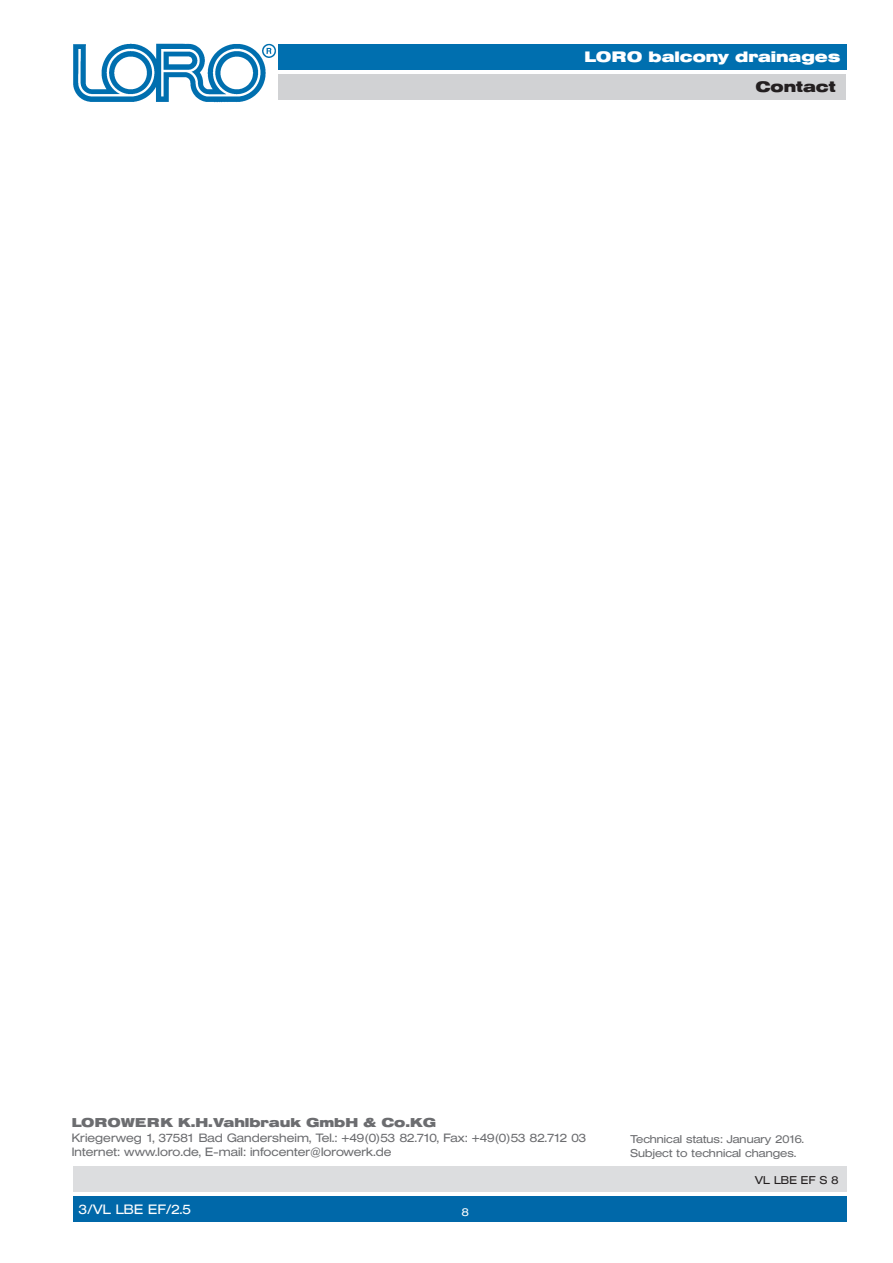
<style>
.page{position:relative;width:893px;height:1263px;background:#fff}
.page>*{position:absolute;margin:0;border:0;box-sizing:border-box;transform-origin:0 0}
.t1{font:700 15px "Helvetica Extended BQ";color:#fff}
.t2{font:700 15px "Helvetica Extended BQ";color:#231f20}
.t3{font:300 13.5px "Helvetica Extended BQ";letter-spacing:.02em;color:#fff}
.t4{font:700 12.75px "Helvetica Extended BQ";color:#6c6d70}
.t5{font:300 12px/14.4px "Helvetica Extended BQ";color:#6c6d70}
.t6{font:300 11.25px/13.5px "Helvetica Extended BQ";color:#6c6d70}
.t7{font:300 11.25px "Helvetica Extended BQ";letter-spacing:.02em;color:#231f20}
.t8{font:300 11.25px "Helvetica Extended BQ";color:#fff}
</style>
<div class="page">
<div style="left:73px;top:1196px;width:774px;height:26px;background:#0068a9"></div>
<div style="left:73px;top:1167px;width:774px;height:25px;background:#dcdddf"></div>
<div style="left:276px;top:44px;width:571px;height:26px;background:#006faf"></div>
<div style="left:274px;top:74px;width:572px;height:25px;background:#d1d2d4"></div>
<img style="left:73px;top:43px;width:203px;height:60px">
<p class="t1" style="left:585px;top:48px;width:257px">LORO balcony drainages</p>
<p class="t2" style="left:756px;top:78px;width:81px">Contact</p>
<p class="t4" style="left:72px;top:1115px;width:366px">LOROWERK K.H.Vahlbrauk GmbH &amp; Co.KG</p>
<p class="t5" style="left:72px;top:1130px;width:516px">Kriegerweg 1, 37581 Bad Gandersheim, Tel.: +49(0)53 82.710, Fax: +49(0)53 82.712 03<br>Internet: www.loro.de, E-mail: infocenter@lorowerk.de</p>
<p class="t3" style="left:79px;top:1202px;width:113px">3/VL LBE EF/2.5</p>
<p class="t8" style="left:462px;top:1206px;width:9px">8</p>
<p class="t6" style="left:630px;top:1133px;width:175px">Technical status: January 2016.<br>Subject to technical changes.</p>
<p class="t7" style="left:755px;top:1173px;width:85px">VL LBE EF S 8</p>
</div>
